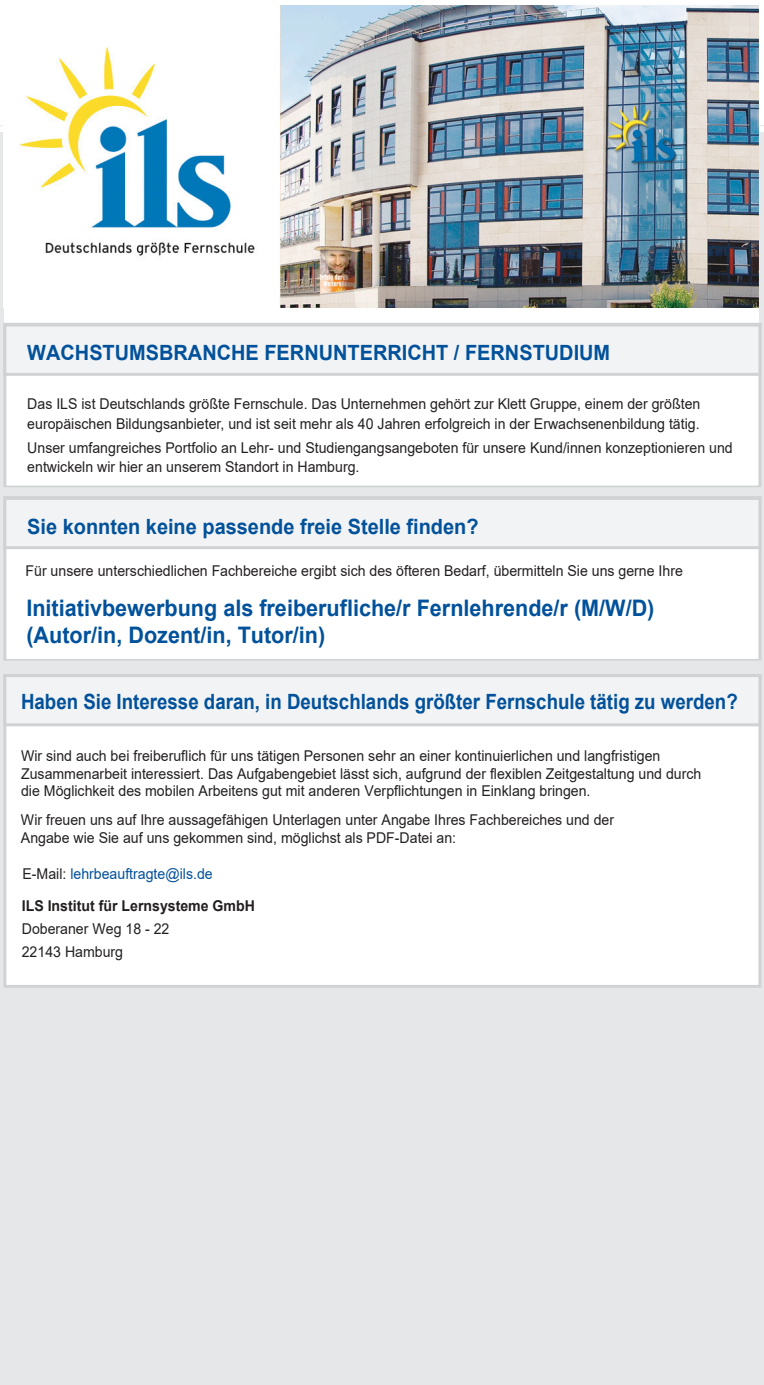
<style>
.page{position:relative;width:764px;height:1385px;background:#fff}
.page>*{position:absolute;margin:0;border:0;box-sizing:border-box;transform-origin:0 0}
.t1{font:700 22.75px/27.3px "Arial";color:#01519b;scale:.95 1}
.t2{font:700 21px "Arial";color:#01519b;scale:.95 1}
.t3{font:700 21px "Arial";color:#01519b;scale:.89 1}
.t4{font:14.88px/17.8px "Arial";color:#231f20;scale:.95 1}
.t5{font:700 14.88px "Arial";color:#231f20;scale:.95 1}
.t6{font:14.88px "Arial";color:#01519b;scale:.95 1}
.s1{color:#231f20}
</style>
<div class="page">
<div style="left:0;top:125px;width:764px;height:1259px;background:#e6e7e9"></div>
<div style="left:5px;top:179px;width:754px;height:301px;background:#fff"></div>
<div style="left:4px;top:322px;width:757px;height:165px;background:#fff;border:2px solid #d1d2d4"></div>
<img style="left:4px;top:6px;width:754px;height:301px">
<div style="left:3px;top:323px;width:758px;height:53px;background:#f2f3f4;border:3px solid #d1d2d4"></div>
<div style="left:3px;top:673px;width:758px;height:314px;background:#fff;border:3px solid #d1d2d4"></div>
<div style="left:3px;top:674px;width:758px;height:52px;background:#f2f3f4;border:3px solid #d1d2d4"></div>
<div style="left:4px;top:496px;width:757px;height:164px;background:#fff;border:2px solid #d1d2d4"></div>
<div style="left:3px;top:497px;width:758px;height:52px;background:#f2f3f4;border:3px solid #d1d2d4"></div>
<h2 class="t2" style="left:27px;top:338px;width:615px">WACHSTUMSBRANCHE FERNUNTERRICHT / FERNSTUDIUM</h2>
<p class="t4" style="left:27px;top:394px;width:710px;line-height:19.2px">Das ILS ist Deutschlands größte Fernschule. Das Unternehmen gehört zur Klett Gruppe, einem der größten europäischen Bildungsanbieter, und ist seit mehr als 40 Jahren erfolgreich in der Erwachsenenbildung tätig.</p>
<p class="t4" style="left:27px;top:438px;width:744px;line-height:19.2px">Unser umfangreiches Portfolio an Lehr- und Studiengangsangeboten für unsere Kund/innen konzeptionieren und entwickeln wir hier an unserem Standort in Hamburg.</p>
<h2 class="t2" style="left:27px;top:511px;width:476px">Sie konnten keine passende freie Stelle finden?</h2>
<p class="t4" style="left:26px;top:562px;width:693px">Für unsere unterschiedlichen Fachbereiche ergibt sich des öfteren Bedarf, übermitteln Sie uns gerne Ihre</p>
<h1 class="t1" style="left:26px;top:594px;width:663px">Initiativbewerbung als freiberufliche/r Fernlehrende/r (M/W/D) (Autor/in, Dozent/in, Tutor/in)</h1>
<h2 class="t3" style="left:21px;top:687px;width:807px">Haben Sie Interesse daran, in Deutschlands größter Fernschule tätig zu werden?</h2>
<p class="t4" style="left:21px;top:746px;width:717px">Wir sind auch bei freiberuflich für uns tätigen Personen sehr an einer kontinuierlichen und langfristigen<br>Zusammenarbeit interessiert. Das Aufgabengebiet lässt sich, aufgrund der flexiblen Zeitgestaltung und durch die Möglichkeit des mobilen Arbeitens gut mit anderen Verpflichtungen in Einklang bringen.</p>
<p class="t4" style="left:21px;top:810px;width:626px">Wir freuen uns auf Ihre aussagefähigen Unterlagen unter Angabe Ihres Fachbereiches und der<br>Angabe wie Sie auf uns gekommen sind, möglichst als PDF-Datei an:</p>
<p class="t6" style="left:22px;top:863px;width:202px"><span class="s1">E-Mail:</span> lehrbeauftragte@ils.de</p>
<p class="t5" style="left:22px;top:894px;width:247px">ILS Institut für Lernsysteme GmbH</p>
<p class="t4" style="left:22px;top:916px;width:157px;line-height:23.1px">Doberaner Weg 18 - 22<br>22143 Hamburg</p>
</div>
